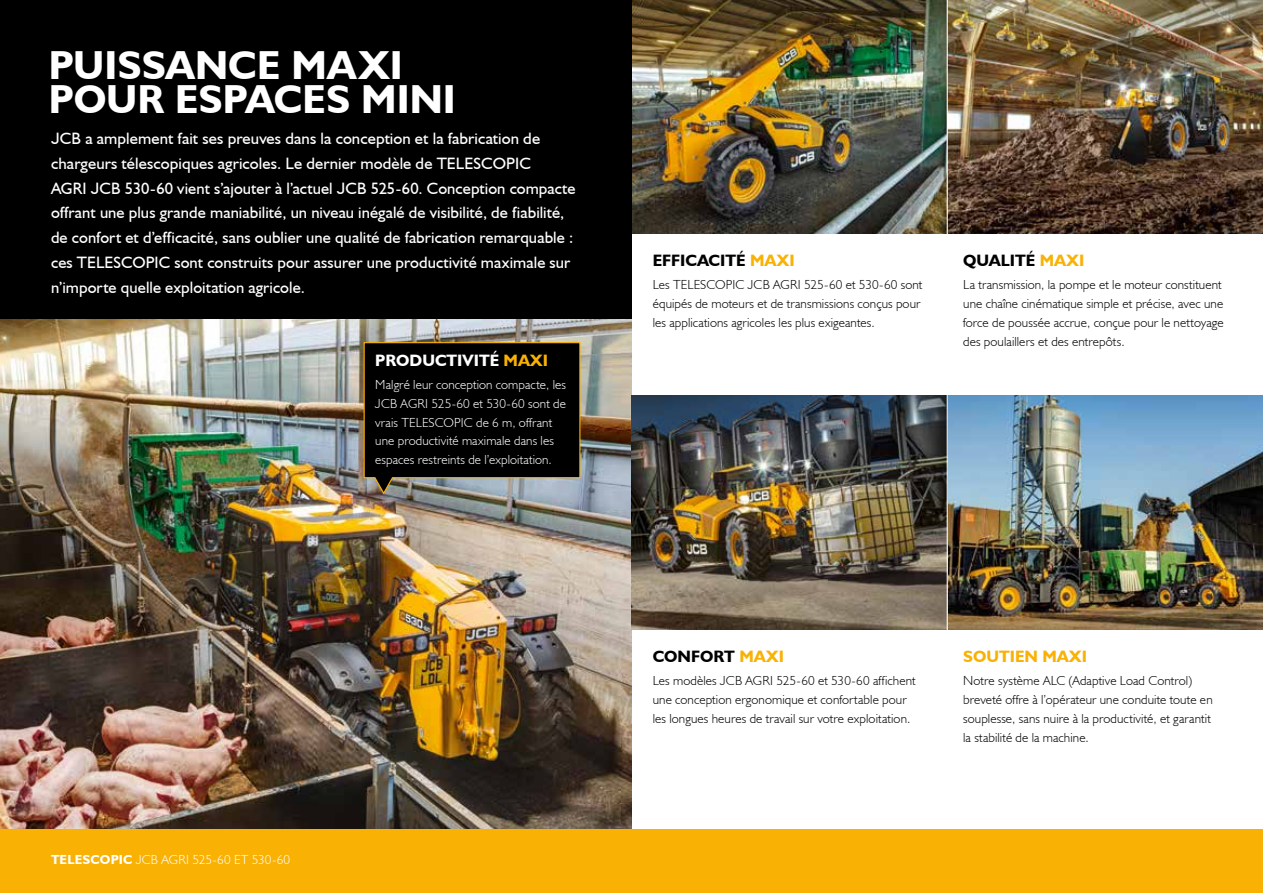
<style>
.page{position:relative;width:1263px;height:893px;background:#fff}
.page>*{position:absolute;margin:0;border:0;box-sizing:border-box;transform-origin:0 0}
.t1{font:700 40.5px/34.5px "JCB Euro";color:#fff}
.t2{font:16.5px/24.8px "JCB Euro Roman";letter-spacing:.005em;color:#fff}
.t3{font:700 16.5px "JCB Euro";color:#000}
.t4{font:700 16.5px "JCB Euro";color:#fff}
.t5{font:700 16.5px "JCB Euro";color:#f9b104}
.t6{font:300 13.2px/18.8px "JCB Euro";letter-spacing:.01em;color:#000}
.t7{font:300 13.2px/18.8px "JCB Euro";letter-spacing:.01em;color:#fff}
.s1{color:#f9b104}
.s2{font-weight:700}
</style>
<div class="page">
<img style="left:631px;top:0;width:316px;height:234px">
<img style="left:0;top:319px;width:631px;height:510px">
<div style="left:0;top:0;width:631px;height:319px;background:#000"></div>
<img style="left:948px;top:0;width:315px;height:234px">
<img style="left:948px;top:395px;width:315px;height:234px">
<img style="left:631px;top:395px;width:316px;height:234px">
<div style="left:0;top:829px;width:1263px;height:64px;background:#f9b104"></div>
<svg style="left:363px;top:342px;width:218px;height:153px;background:#161511"></svg>
<h1 class="t1" style="left:49px;top:47px;width:409px">PUISSANCE MAXI<br>POUR ESPACES MINI</h1>
<p class="t2" style="left:51px;top:126px;width:526px">JCB a amplement fait ses preuves dans la conception et la fabrication de chargeurs télescopiques agricoles. Le dernier modèle de TELESCOPIC<br>AGRI JCB 530‑60 vient s’ajouter à l’actuel JCB 525‑60. Conception compacte offrant une plus grande maniabilité, un niveau inégalé de visibilité, de fiabilité, de confort et d’efficacité, sans oublier une qualité de fabrication remarquable : ces TELESCOPIC sont construits pour assurer une productivité maximale sur n’importe quelle exploitation agricole.</p>
<p class="t4" style="left:375px;top:350px;width:174px">PRODUCTIVITÉ <span class="s1">MAXI</span></p>
<p class="t7" style="left:375px;top:375px;width:192px">Malgré leur conception compacte, les JCB AGRI 525‑60 et 530‑60 sont de vrais TELESCOPIC de 6 m, offrant une productivité maximale dans les espaces restreints de l’exploitation.</p>
<p class="t7" style="left:51px;top:849px;width:241px"><span class="s2">TELESCOPIC</span> JCB AGRI 525‑60 ET 530‑60</p>
<p class="t3" style="left:653px;top:250px;width:143px">EFFICACITÉ <span class="s1">MAXI</span></p>
<p class="t6" style="left:653px;top:275px;width:271px">Les TELESCOPIC JCB AGRI 525‑60 et 530‑60 sont équipés de moteurs et de transmissions conçus pour les applications agricoles les plus exigeantes.</p>
<p class="t3" style="left:963px;top:250px;width:123px">QUALITÉ <span class="s1">MAXI</span></p>
<p class="t6" style="left:963px;top:275px;width:262px">La transmission, la pompe et le moteur constituent une chaîne cinématique simple et précise, avec une force de poussée accrue, conçue pour le nettoyage des poulaillers et des entrepôts.</p>
<p class="t3" style="left:653px;top:647px;width:133px">CONFORT <span class="s1">MAXI</span></p>
<p class="t6" style="left:653px;top:671px;width:264px">Les modèles JCB AGRI 525‑60 et 530‑60 affichent une conception ergonomique et confortable pour les longues heures de travail sur votre exploitation.</p>
<p class="t5" style="left:963px;top:647px;width:125px">SOUTIEN MAXI</p>
<p class="t6" style="left:963px;top:671px;width:251px">Notre système ALC (Adaptive Load Control) breveté offre à l’opérateur une conduite toute en souplesse, sans nuire à la productivité, et garantit la stabilité de la machine.</p>
</div>
